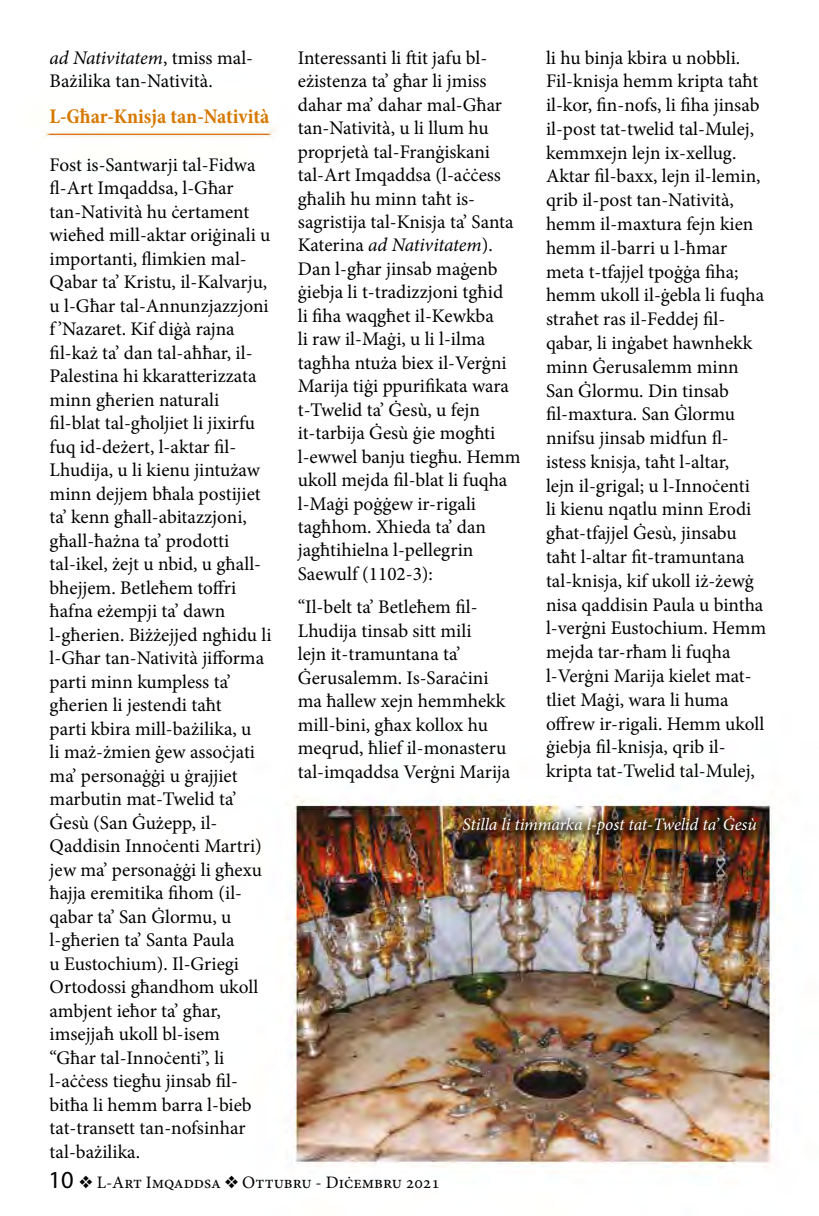
<style>
.page{position:relative;width:819px;height:1216px;background:#fff}
.page>*{position:absolute;margin:0;border:0;box-sizing:border-box;transform-origin:0 0}
.t1{font:700 condensed 21px "Minion Pro";color:#d77900}
.t2{font:19.25px/23.4px "Minion Pro";color:#000}
.t3{font:italic 17.5px "Minion Pro";letter-spacing:-.005em;color:#fff}
.t4{font:17.5px "Minion Pro";color:#000}
.s1{font-style:italic}
.s2{font-family:"Myriad Pro";font-size:24.5px}
</style>
<div class="page">
<img style="left:43px;top:128px;width:735px;height:1040px">
<p class="t2" style="left:50px;top:46px;width:205px"><span class="s1">ad Nativitatem</span>, tmiss mal-<br>Bażilika tan-Natività.</p>
<p class="t1" style="left:50px;top:101px;width:221px">L-Għar-Knisja tan-Natività</p>
<p class="t2" style="left:50px;top:153px;width:223px">Fost is-Santwarji tal-Fidwa fl-Art Imqaddsa, l-Għar tan-Natività hu ċertament wieħed mill-aktar oriġinali u importanti, flimkien mal-<br>Qabar ta’ Kristu, il-Kalvarju, u l-Għar tal-Annunzjazzjoni f ’Nazaret. Kif diġà rajna fil-każ ta’ dan tal-aħħar, il-<br>Palestina hi kkaratterizzata minn għerien naturali fil-blat tal-għoljiet li jixirfu fuq id-deżert, l-aktar fil-<br>Lhudija, u li kienu jintużaw minn dejjem bħala postijiet ta’ kenn għall-abitazzjoni, għall-ħażna ta’ prodotti tal-ikel, żejt u nbid, u għall&shy;bhejjem. Betleħem toffri ħafna eżempji ta’ dawn l-għerien. Biżżejjed ngħidu li l-Għar tan-Natività jifforma parti minn kumpless ta’ għerien li jestendi taħt<br>parti kbira mill-bażilika, u<br>li maż-żmien ġew assoċjati ma’ personaġġi u ġrajjiet marbutin mat-Twelid ta’<br>Ġesù (San Ġużepp, il-<br>Qaddisin Innoċenti Martri) jew ma’ personaġġi li għexu ħajja eremitika fihom (il&shy;qabar ta’ San Ġlormu, u l-għerien ta’ Santa Paula<br>u Eustochium). Il-Griegi<br>Ortodossi għandhom ukoll ambjent ieħor ta’ għar, imsejjaħ ukoll bl-isem<br>“Għar tal-Innoċenti”, li l-aċċess tiegħu jinsab fil&shy;bitħa li hemm barra l-bieb tat-transett tan-nofsinhar tal-bażilika.</p>
<p class="t2" style="left:546px;top:46px;width:222px">li hu binja kbira u nobbli.<br>Fil-knisja hemm kripta taħt il-kor, fin-nofs, li fiha jinsab il-post tat-twelid tal-Mulej, kemmxejn lejn ix-xellug.<br>Aktar fil-baxx, lejn il-lemin, qrib il-post tan-Natività, hemm il-maxtura fejn kien hemm il-barri u l-ħmar meta t-tfajjel tpoġġa fiha; hemm ukoll il-ġebla li fuqha straħet ras il-Feddej fil&shy;qabar, li inġabet hawnhekk minn Ġerusalemm minn<br>San Ġlormu. Din tinsab fil-maxtura. San Ġlormu nnifsu jinsab midfun fl&shy;istess knisja, taħt l-altar,<br>lejn il-grigal; u l-Innoċenti<br>li kienu nqatlu minn Erodi għat-tfajjel Ġesù, jinsabu taħt l-altar fit-tramuntana tal-knisja, kif ukoll iż-żewġ nisa qaddisin Paula u bintha l-verġni Eustochium. Hemm mejda tar-rħam li fuqha l-Verġni Marija kielet mat&shy;tliet Maġi, wara li huma offrew ir-rigali. Hemm ukoll ġiebja fil-knisja, qrib il&shy;kripta tat-Twelid tal-Mulej,</p>
<p class="t3" style="left:462px;top:812px;width:295px">Stilla li timmarka l-post tat-Twelid ta’ Ġesù</p>
<p class="t2" style="left:298px;top:46px;width:224px">Interessanti li ftit jafu bl&shy;eżistenza ta’ għar li jmiss dahar ma’ dahar mal-Għar tan-Natività, u li llum hu proprjetà tal-Franġiskani tal-Art Imqaddsa (l-aċċess għalih hu minn taħt is&shy;sagristija tal-Knisja ta’ Santa<br>Katerina <span class="s1">ad Nativitatem</span>).<br>Dan l-għar jinsab maġenb ġiebja li t-tradizzjoni tgħid<br>li fiha waqgħet il-Kewkba<br>li raw il-Maġi, u li l-ilma tagħha ntuża biex il-Verġni<br>Marija tiġi ppurifikata wara t-Twelid ta’ Ġesù, u fejn it-tarbija Ġesù ġie mogħti l-ewwel banju tiegħu. Hemm ukoll mejda fil-blat li fuqha l-Maġi poġġew ir-rigali tagħhom. Xhieda ta’ dan jagħtihielna l-pellegrin<br>Saewulf (1102-3):</p>
<p class="t2" style="left:298px;top:595px;width:214px">“Il-belt ta’ Betleħem fil-<br>Lhudija tinsab sitt mili<br>lejn it-tramuntana ta’<br>Ġerusalemm. Is-Saraċini ma ħallew xejn hemmhekk mill-bini, għax kollox hu meqrud, ħlief il-monasteru tal-imqaddsa Verġni Marija</p>
<p class="t4" style="left:48px;top:1170px;width:393px"><span class="s2">10</span> ❖ L-Art Imqaddsa ❖ Ottubru - Diċembru 2021</p>
</div>
